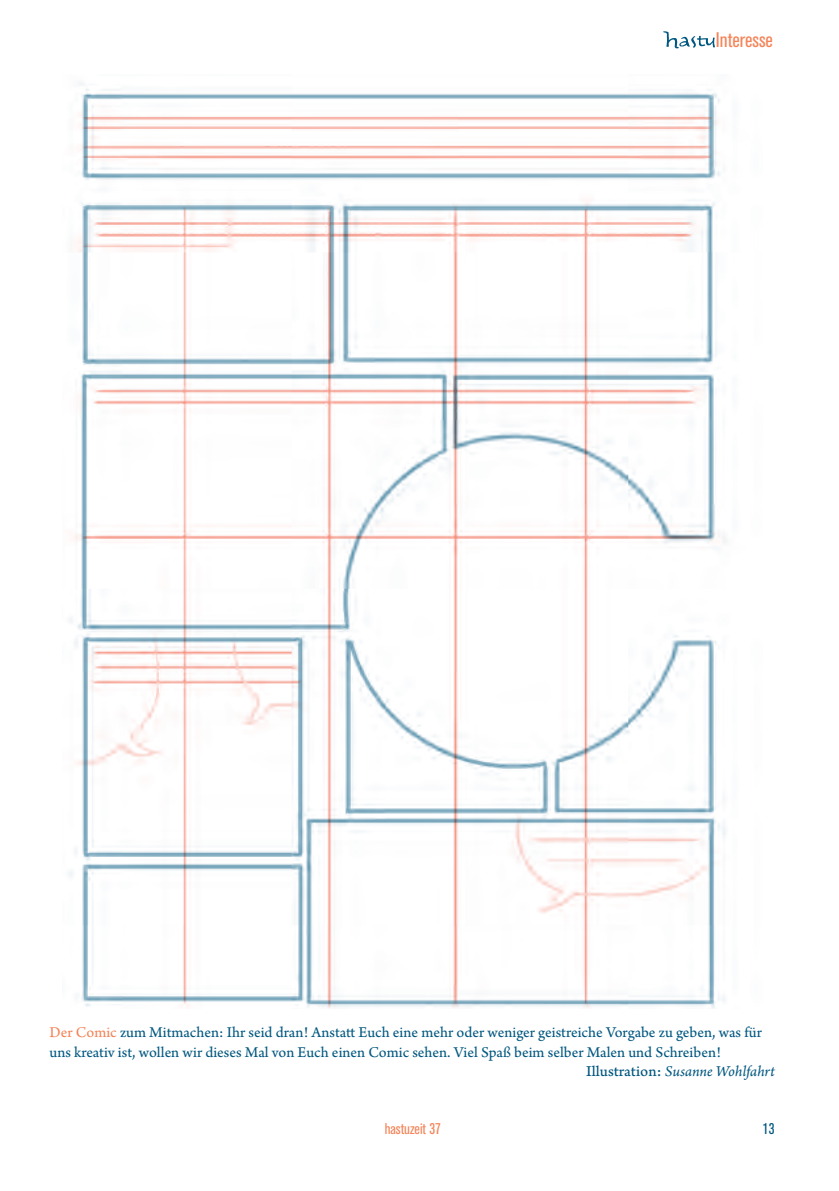
<style>
.page{position:relative;width:839px;height:1191px;background:#fff}
.page>*{position:absolute;margin:0;border:0;box-sizing:border-box;transform-origin:0 0}
.t1{font:condensed 21px "Akzidenz Grotesk BQ";color:#f58357}
.t2{font:15.75px/19.2px "Arno Pro Regular 10 pt";color:#005780}
.t3{font:15.75px "Arno Pro Italic 10 pt";letter-spacing:-.005em;color:#005780}
.t4{font:condensed 15.4px "Akzidenz Grotesk BQ";color:#f58357}
.t5{font:condensed 15.4px "Akzidenz Grotesk BQ";color:#005780}
.s1{color:#f58357}
.s2{font-family:"Arno Pro Regular 08 pt"}
</style>
<div class="page">
<svg style="left:663px;top:32px;width:51px;height:16px"></svg>
<img style="left:69px;top:82px;width:658px;height:926px">
<h1 class="t1" style="left:715px;top:28px;width:59px">Interesse</h1>
<p class="t2" style="left:50px;top:1023px;width:713px"><span class="s1">Der Comic</span> zum Mitmachen: Ihr seid dran! Anstatt Euch eine mehr oder weniger geistreiche Vorgabe zu geben, was für uns kreativ ist, wollen wir dieses Mal von Euch einen Comic sehen. Viel Spaß beim selber Malen und Schreiben!</p>
<p class="t3" style="left:586px;top:1061px;width:190px"><span class="s2">Illustration:</span> Susanne Wohlfahrt</p>
<p class="t4" style="left:384px;top:1119px;width:58px">hastuzeit 37</p>
<p class="t5" style="left:762px;top:1119px;width:13px">13</p>
</div>
